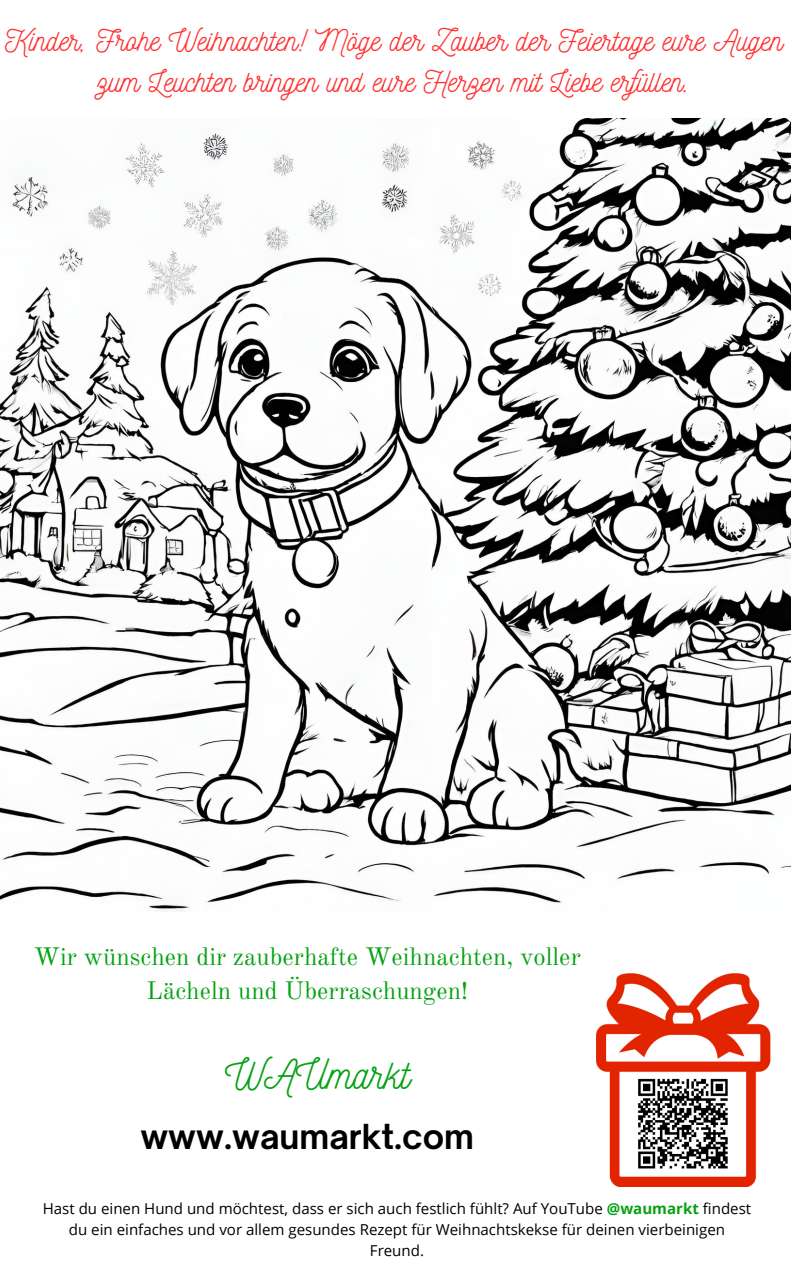
<style>
.page{position:relative;width:794px;height:1266px;background:#fff}
.page>*{position:absolute;margin:0;border:0;box-sizing:border-box;transform-origin:0 0}
.t1{font:41.25px "Nickainley";color:#05a213}
.t2{font:700 33px "Open Sauce One";color:#000}
.t3{font:30px/41.6px "Nickainley";color:#ff3131;text-align:center}
.t4{font:24.75px/34.3px "Old Standard";color:#05a213;text-align:center}
.t5{font:15.08px/20.9px "Open Sans";color:#000;text-align:center}
.s1{font-weight:700;color:#05a213}
</style>
<div class="page">
<img style="left:0;top:118px;width:790px;height:793px">
<img style="left:596px;top:973px;width:175px;height:214px">
<p class="t3" style="left:5px;top:18px;width:778px">Kinder, Frohe Weihnachten! Möge der Zauber der Feiertage eure Augen zum Leuchten bringen und eure Herzen mit Liebe erfüllen.</p>
<p class="t4" style="left:34px;top:939px;width:548px">Wir wünschen dir zauberhafte Weihnachten, voller<br>Lächeln und Überraschungen!</p>
<p class="t1" style="left:225px;top:1048px;width:186px">WAUmarkt</p>
<p class="t2" style="left:140px;top:1116px;width:335px">www.waumarkt.com</p>
<p class="t5" style="left:43px;top:1198px;width:709px">Hast du einen Hund und möchtest, dass er sich auch festlich fühlt? Auf YouTube <span class="s1">@waumarkt</span> findest du ein einfaches und vor allem gesundes Rezept für Weihnachtskekse für deinen vierbeinigen<br>Freund.</p>
</div>
